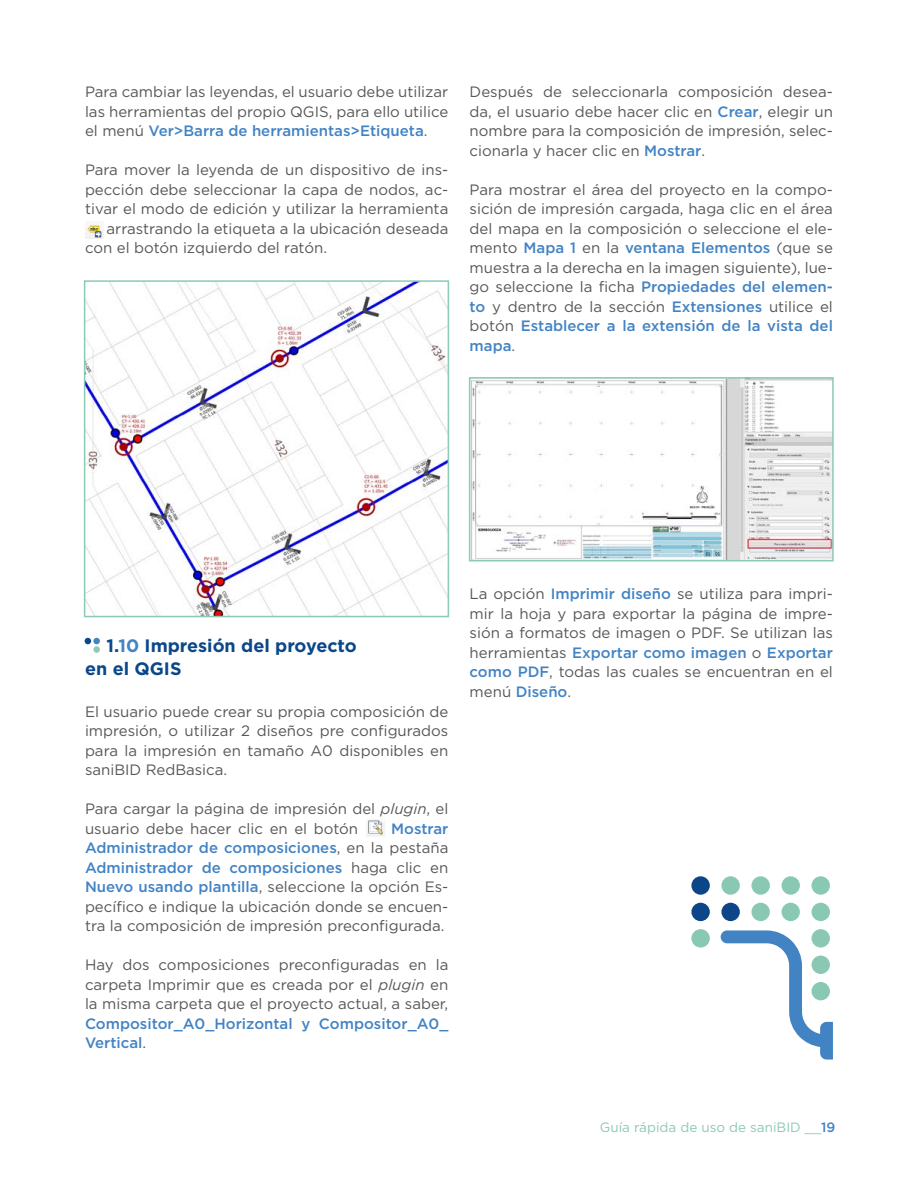
<style>
.page{position:relative;width:918px;height:1188px;background:#fff}
.page>*{position:absolute;margin:0;border:0;box-sizing:border-box;transform-origin:0 0}
.t1{font:700 18px/22.5px "Gotham";color:#0b4789}
.t2{font:15px/19.5px "Gotham";color:#575756;text-align:justify}
.t3{font:500 15px/19.5px "Gotham";color:#4283c4}
.t4{font:13.5px "Gotham";color:#8bcab4}
.s1{font-weight:500;color:#4283c4}
.s2{color:#4283c4}
.s3{font-style:italic}
.s4{font-weight:400;color:#575756}
</style>
<div class="page">
<div style="left:93px;top:646px;width:7px;height:7px;background:#8bcab4;border-radius:50%"></div>
<div style="left:93px;top:638px;width:7px;height:6px;background:#4283c4;border-radius:50%"></div>
<svg style="left:85px;top:638px;width:6px;height:6px"></svg>
<img style="left:85px;top:225px;width:18px;height:13px">
<img style="left:87px;top:283px;width:359px;height:331px">
<img style="left:367px;top:820px;width:18px;height:16px">
<img style="left:472px;top:380px;width:359px;height:178px">
<svg style="left:721px;top:930px;width:112px;height:130px"></svg>
<div style="left:812px;top:982px;width:18px;height:18px;background:#89c9b4;border-radius:50%"></div>
<div style="left:812px;top:956px;width:18px;height:18px;background:#89c9b4;border-radius:50%"></div>
<div style="left:812px;top:929px;width:18px;height:19px;background:#89c9b4;border-radius:50%"></div>
<div style="left:812px;top:903px;width:18px;height:18px;background:#89c9b4;border-radius:50%"></div>
<div style="left:812px;top:876px;width:18px;height:19px;background:#89c9b4;border-radius:50%"></div>
<div style="left:781px;top:903px;width:19px;height:18px;background:#89c9b4;border-radius:50%"></div>
<div style="left:781px;top:876px;width:19px;height:19px;background:#89c9b4;border-radius:50%"></div>
<div style="left:751px;top:903px;width:19px;height:18px;background:#89c9b4;border-radius:50%"></div>
<div style="left:751px;top:876px;width:19px;height:19px;background:#89c9b4;border-radius:50%"></div>
<div style="left:721px;top:903px;width:19px;height:18px;background:#0c4688;border-radius:50%"></div>
<div style="left:721px;top:876px;width:19px;height:19px;background:#89c9b4;border-radius:50%"></div>
<div style="left:691px;top:929px;width:19px;height:19px;background:#89c9b4;border-radius:50%"></div>
<div style="left:691px;top:903px;width:19px;height:18px;background:#0c4688;border-radius:50%"></div>
<div style="left:691px;top:876px;width:19px;height:19px;background:#0c4688;border-radius:50%"></div>
<div style="left:84px;top:280px;width:365px;height:337px;border:2px solid #8bcab4"></div>
<div style="left:469px;top:377px;width:365px;height:184px;border:2px solid #8bcab4"></div>
<p class="t2" style="left:85px;top:82px;width:365px">Para cambiar las leyendas, el usuario debe utilizar las herramientas del propio QGIS, para ello utilice el menú <span class="s1">Ver&gt;Barra de herramientas&gt;Etiqueta</span>.</p>
<p class="t2" style="left:85px;top:160px;width:365px">Para mover la leyenda de un dispositivo de ins-</p>
<p class="t2" style="left:85px;top:179px;width:365px">pección debe seleccionar la capa de nodos, ac-</p>
<p class="t2" style="left:85px;top:199px;width:365px">tivar el modo de edición y utilizar la herramienta</p>
<p class="t2" style="left:107px;top:218px;width:343px">arrastrando la etiqueta a la ubicación deseada</p>
<p class="t2" style="left:85px;top:238px;width:244px">con el botón izquierdo del ratón.</p>
<p class="t2" style="left:470px;top:82px;width:365px">Después de seleccionarla composición desea&shy;da, el usuario debe hacer clic en <span class="s1">Crear</span>, elegir un nombre para la composición de impresión, selec&shy;cionarla y hacer clic en <span class="s1">Mostrar</span>.</p>
<p class="t2" style="left:470px;top:179px;width:365px">Para mostrar el área del proyecto en la compo&shy;sición de impresión cargada, haga clic en el área del mapa en la composición o seleccione el ele&shy;mento <span class="s1">Mapa 1</span> en la <span class="s1">ventana Elementos</span> (que se muestra a la derecha en la imagen siguiente), lue&shy;go seleccione la ficha <span class="s1">Propiedades del elemen&shy;to</span> y dentro de la sección <span class="s1">Extensiones</span> utilice el botón <span class="s1">Establecer a la extensión de la vista del mapa</span>.</p>
<p class="t1" style="left:85px;top:634px;width:273px;text-indent:22px">1.<span class="s2">10</span> Impresión del proyecto en el QGIS</p>
<p class="t2" style="left:85px;top:701px;width:365px">El usuario puede crear su propia composición de impresión, o utilizar 2 diseños pre configurados para la impresión en tamaño A0 disponibles en saniBID RedBasica.</p>
<p class="t2" style="left:85px;top:799px;width:365px">Para cargar la página de impresión del <span class="s3">plugin</span>, el usuario debe hacer clic en el botón</p>
<p class="t2" style="left:85px;top:818px;width:365px;text-indent:306px"><span class="s1">Mostrar Administrador de composiciones</span>, en la pestaña <span class="s1">Administrador de composiciones</span> haga clic en <span class="s1">Nuevo usando plantilla</span>, seleccione la opción Es&shy;pecífico e indique la ubicación donde se encuen&shy;tra la composición de impresión preconfigurada.</p>
<p class="t2" style="left:85px;top:955px;width:365px">Hay dos composiciones preconfiguradas en la carpeta Imprimir que es creada por el <span class="s3">plugin</span> en la misma carpeta que el proyecto actual, a saber,</p>
<p class="t3" style="left:85px;top:1013px;width:365px">Compositor_A0_Horizontal y Compositor_A0_<br>Vertical<span class="s4">.</span></p>
<p class="t2" style="left:470px;top:584px;width:365px">La opción <span class="s1">Imprimir diseño</span> se utiliza para impri&shy;mir la hoja y para exportar la página de impre&shy;sión a formatos de imagen o PDF. Se utilizan las herramientas <span class="s1">Exportar como imagen</span> o <span class="s1">Exportar como PDF</span>, todas las cuales se encuentran en el menú <span class="s1">Diseño</span>.</p>
<p class="t4" style="left:600px;top:1119px;width:237px">Guía rápida de uso de saniBID __<span class="s1">19</span></p>
</div>
